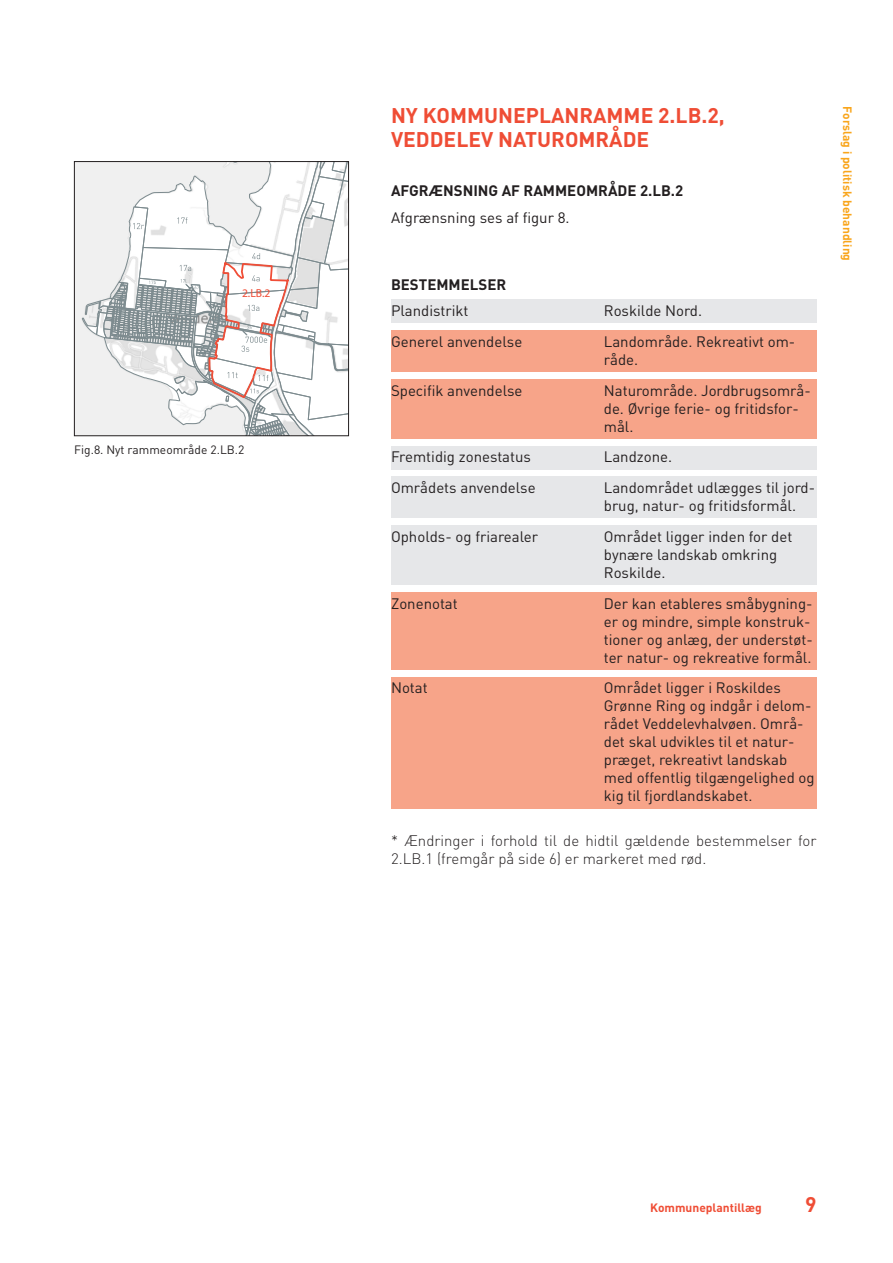
<style>
.page{position:relative;width:893px;height:1263px;background:#fff}
.page>*{position:absolute;margin:0;border:0;box-sizing:border-box;transform-origin:0 0}
.OVERSKRIFT_Rød{font:700 21px/24px "DIN";color:#ef4d35}
.Almindelig_brødtekst{font:15px/18px "DIN";color:#231f20}
.t1{font:300 15px/18px "DIN";color:#231f20}
.Deloverskrift_Sort_A{font:700 15px "DIN";color:#231f20}
.t2{font:12px "DIN";color:#231f20}
.t3{font:700 12px "DIN";color:#f9a51b}
.t4{font:700 12px "DIN";color:#ef4d35}
.t5{font:700 11.7px "DIN";color:#f04e37}
</style>
<div class="page">
<div style="left:391px;top:300px;width:213px;height:23px;background:#e6e7e9"></div>
<div style="left:391px;top:330px;width:213px;height:42px;background:#f7a489"></div>
<div style="left:391px;top:379px;width:213px;height:60px;background:#f7a489"></div>
<div style="left:391px;top:446px;width:213px;height:23px;background:#e6e7e9"></div>
<div style="left:391px;top:477px;width:213px;height:41px;background:#e6e7e9"></div>
<div style="left:391px;top:525px;width:213px;height:60px;background:#e6e7e9"></div>
<div style="left:391px;top:592px;width:213px;height:78px;background:#f7a489"></div>
<div style="left:391px;top:677px;width:213px;height:131px;background:#f7a489"></div>
<div style="left:604px;top:300px;width:212px;height:23px;background:#e6e7e9"></div>
<div style="left:604px;top:330px;width:212px;height:42px;background:#f7a489"></div>
<div style="left:604px;top:379px;width:212px;height:60px;background:#f7a489"></div>
<div style="left:604px;top:446px;width:212px;height:23px;background:#e6e7e9"></div>
<div style="left:604px;top:477px;width:212px;height:41px;background:#e6e7e9"></div>
<div style="left:604px;top:525px;width:212px;height:60px;background:#e6e7e9"></div>
<div style="left:604px;top:592px;width:212px;height:78px;background:#f7a489"></div>
<div style="left:604px;top:677px;width:212px;height:131px;background:#f7a489"></div>
<svg style="left:82px;top:163px;width:267px;height:274px"></svg>
<div style="left:74px;top:161px;width:275px;height:275px;border:1px solid #231f20"></div>
<p class="t5" style="left:242px;top:285px;width:30px">2.LB.2</p>
<p class="t2" style="left:74px;top:442px;width:172px">Fig.8. Nyt rammeområde 2.LB.2</p>
<p class="OVERSKRIFT_Rød" style="left:391px;top:103px;width:335px">NY KOMMUNEPLANRAMME 2.LB.2,<br>VEDDELEV NATUROMRÅDE</p>
<p class="Deloverskrift_Sort_A" style="left:391px;top:181px;width:294px">AFGRÆNSNING AF RAMMEOMRÅDE 2.LB.2</p>
<p class="Almindelig_brødtekst" style="left:391px;top:208px;width:180px">Afgrænsning ses af figur 8.</p>
<p class="Deloverskrift_Sort_A" style="left:391px;top:274px;width:117px">BESTEMMELSER</p>
<p class="Almindelig_brødtekst" style="left:391px;top:301px;width:79px">Plandistrikt</p>
<p class="Almindelig_brødtekst" style="left:391px;top:332px;width:133px">Generel anvendelse</p>
<p class="Almindelig_brødtekst" style="left:391px;top:381px;width:133px">Specifik anvendelse</p>
<p class="Almindelig_brødtekst" style="left:391px;top:447px;width:141px">Fremtidig zonestatus</p>
<p class="Almindelig_brødtekst" style="left:391px;top:478px;width:146px">Områdets anvendelse</p>
<p class="Almindelig_brødtekst" style="left:391px;top:527px;width:149px">Opholds- og friarealer</p>
<p class="Almindelig_brødtekst" style="left:391px;top:594px;width:68px">Zonenotat</p>
<p class="Almindelig_brødtekst" style="left:391px;top:678px;width:38px">Notat</p>
<p class="Almindelig_brødtekst" style="left:604px;top:301px;width:100px">Roskilde Nord.</p>
<p class="Almindelig_brødtekst" style="left:604px;top:332px;width:193px">Landområde. Rekreativt om&shy;råde.</p>
<p class="Almindelig_brødtekst" style="left:604px;top:381px;width:209px">Naturområde. Jordbrugsområ&shy;de. Øvrige ferie- og fritidsfor&shy;mål.</p>
<p class="Almindelig_brødtekst" style="left:604px;top:447px;width:70px">Landzone.</p>
<p class="Almindelig_brødtekst" style="left:604px;top:478px;width:213px">Landområdet udlægges til jord&shy;brug, natur- og fritidsformål.</p>
<p class="Almindelig_brødtekst" style="left:604px;top:527px;width:190px">Området ligger inden for det bynære landskab omkring<br>Roskilde.</p>
<p class="Almindelig_brødtekst" style="left:604px;top:594px;width:211px">Der kan etableres småbygning&shy;er og mindre, simple konstruk&shy;tioner og anlæg, der understøt&shy;ter natur- og rekreative formål.</p>
<p class="Almindelig_brødtekst" style="left:604px;top:678px;width:212px">Området ligger i Roskildes<br>Grønne Ring og indgår i delom&shy;rådet Veddelevhalvøen. Områ&shy;det skal udvikles til et natur&shy;præget, rekreativt landskab med offentlig tilgængelighed og kig til fjordlandskabet.</p>
<p class="t1" style="left:391px;top:831px;width:427px">* Ændringer i forhold til de hidtil gældende bestemmelser for<br>2.LB.1 (fremgår på side 6) er markeret med rød.</p>
<p class="t3" style="left:855px;top:106px;width:156px;rotate:90deg">Forslag i politisk behandling</p>
<p class="t4" style="left:650px;top:1199px;width:113px">Kommuneplantillæg</p>
<h1 class="OVERSKRIFT_Rød" style="left:805px;top:1192px;width:13px">9</h1>
</div>
